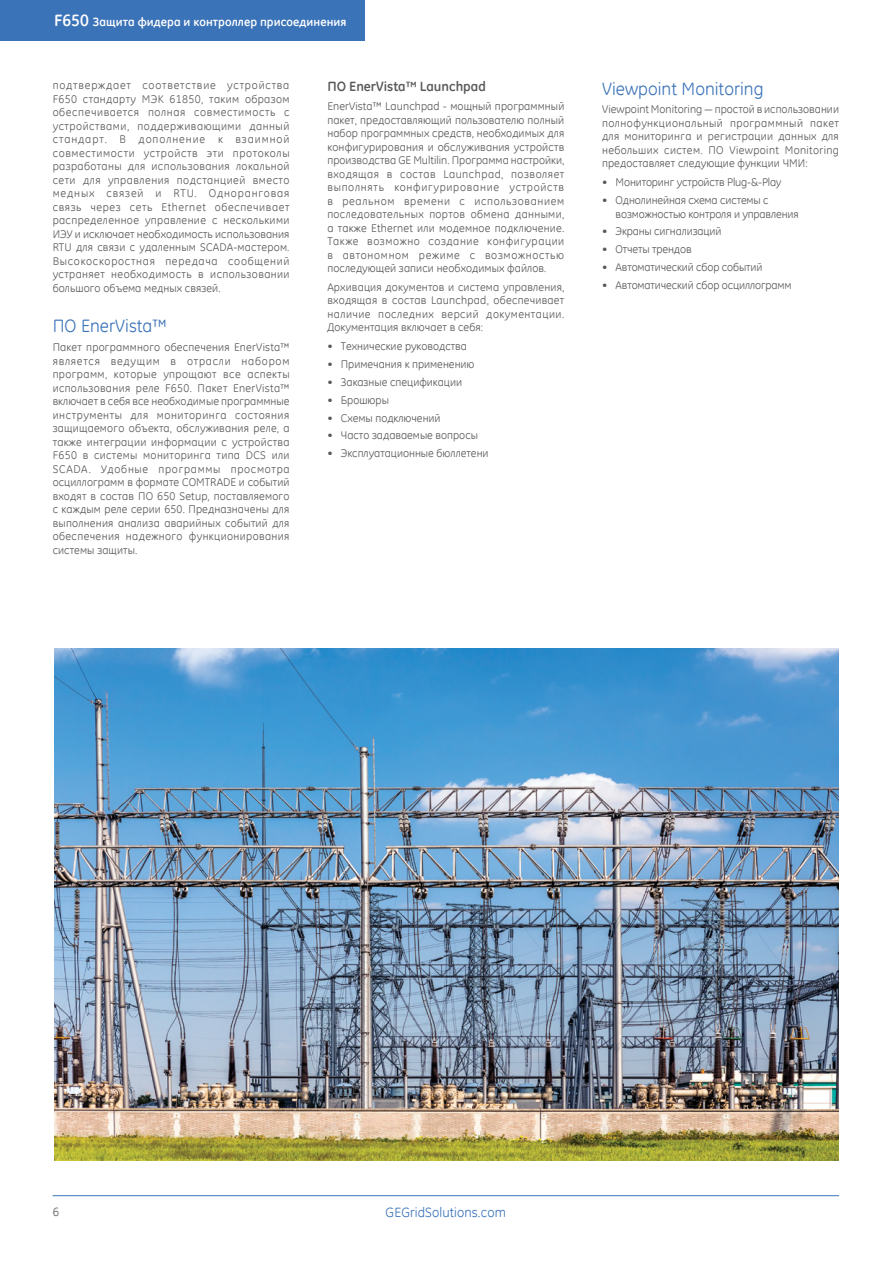
<style>
.page{position:relative;width:893px;height:1263px;background:#fff}
.page>*{position:absolute;margin:0;border:0;box-sizing:border-box;transform-origin:0 0}
.t1{font:18px "GE Inspira";color:#3b73b9}
.t2{font:700 13.5px "GE Inspira";color:#58595b}
.t3{font:13.5px "GE Inspira";letter-spacing:.005em;color:#3b73b9}
.t4{font:700 12px "GE Inspira";letter-spacing:.005em;color:#fff}
.t5{font:12px "GE Inspira";color:#58595b}
.t6{font:11.25px/13.5px "GE Inspira";color:#58595b;text-align:justify}
.s1{font-size:16.5px}
</style>
<div class="page">
<div style="left:0;top:0;width:364px;height:40px;background:#3b73b9"></div>
<hr style="left:53px;top:1195px;width:786px;height:1px;background:#3b73b9">
<img style="left:55px;top:648px;width:784px;height:512px">
<p class="t4" style="left:54px;top:15px;width:294px"><span class="s1">F650</span> Защита фидера и контроллер присоединения</p>
<p class="t6" style="left:53px;top:79px;width:238px">подтверждает соответствие устройства F650 стандарту МЭК 61850, таким образом обеспечивается полная совместимость с устройствами, поддерживающими данный стандарт. В дополнение к взаимной совместимости устройств эти протоколы разработаны для использования локальной сети для управления подстанцией вместо медных связей и RTU. Одноранговая связь через сеть Ethernet обеспечивает распределенное управление с несколькими ИЭУ и исключает необходимость использования RTU для связи с удаленным SCADA-мастером.<br>Высокоскоростная передача сообщений устраняет необходимость в использовании большого объема медных связей.</p>
<h1 class="t1" style="left:53px;top:315px;width:116px">ПО EnerVista™</h1>
<p class="t6" style="left:53px;top:340px;width:238px">Пакет программного обеспечения EnerVista™ является ведущим в отрасли набором программ, которые упрощают все аспекты использования реле F650. Пакет EnerVista™ включает в себя все необходимые программные инструменты для мониторинга состояния защищаемого объекта, обслуживания реле, а также интеграции информации с устройства F650 в системы мониторинга типа DCS или SCADA. Удобные программы просмотра осциллограмм в формате COMTRADE и событий входят в состав ПО 650 Setup, поставляемого с каждым реле серии 650. Предназначены для выполнения анализа аварийных событий для обеспечения надежного функционирования системы защиты.</p>
<p class="t2" style="left:327px;top:78px;width:160px">ПО EnerVista™ Launchpad</p>
<p class="t6" style="left:327px;top:99px;width:238px">EnerVista™ Launchpad - мощный программный пакет, предоставляющий пользователю полный набор программных средств, необходимых для конфигурирования и обслуживания устройств производства GE Multilin. Программа настройки, входящая в состав Launchpad, позволяет выполнять конфигурирование устройств в реальном времени с использованием последовательных портов обмена данными, а также Ethernet или модемное подключение.<br>Также возможно создание конфигурации в автономном режиме с возможностью последующей записи необходимых файлов.</p>
<p class="t6" style="left:327px;top:280px;width:238px">Архивация документов и система управления, входящая в состав Launchpad, обеспечивает наличие последних версий документации.<br>Документация включает в себя:</p>
<p class="t6" style="left:327px;top:339px;width:141px">• Технические руководства</p>
<p class="t6" style="left:327px;top:357px;width:149px">• Примечания к применению</p>
<p class="t6" style="left:327px;top:375px;width:136px">• Заказные спецификации</p>
<p class="t6" style="left:327px;top:393px;width:63px">• Брошюры</p>
<p class="t6" style="left:327px;top:411px;width:115px">• Схемы подключений</p>
<p class="t6" style="left:327px;top:429px;width:152px">• Часто задаваемые вопросы</p>
<p class="t6" style="left:327px;top:446px;width:163px">• Эксплуатационные бюллетени</p>
<h1 class="t1" style="left:602px;top:77px;width:163px">Viewpoint Monitoring</h1>
<p class="t6" style="left:602px;top:103px;width:238px">Viewpoint Monitoring — простой в использовании полнофункциональный программный пакет для мониторинга и регистрации данных для небольших систем. ПО Viewpoint Monitoring предоставляет следующие функции ЧМИ:</p>
<p class="t6" style="left:602px;top:175px;width:181px">• Мониторинг устройств Plug-&amp;-Play</p>
<p class="t6" style="left:616px;top:193px;width:185px;text-indent:-14px">• Однолинейная схема системы с возможностью контроля и управления</p>
<p class="t6" style="left:602px;top:225px;width:121px">• Экраны сигнализаций</p>
<p class="t6" style="left:602px;top:242px;width:91px">• Отчеты трендов</p>
<p class="t6" style="left:602px;top:260px;width:162px">• Автоматический сбор событий</p>
<p class="t6" style="left:602px;top:278px;width:191px">• Автоматический сбор осциллограмм</p>
<p class="t5" style="left:53px;top:1204px;width:8px">6</p>
<p class="t3" style="left:386px;top:1204px;width:122px">GEGridSolutions.com</p>
</div>
